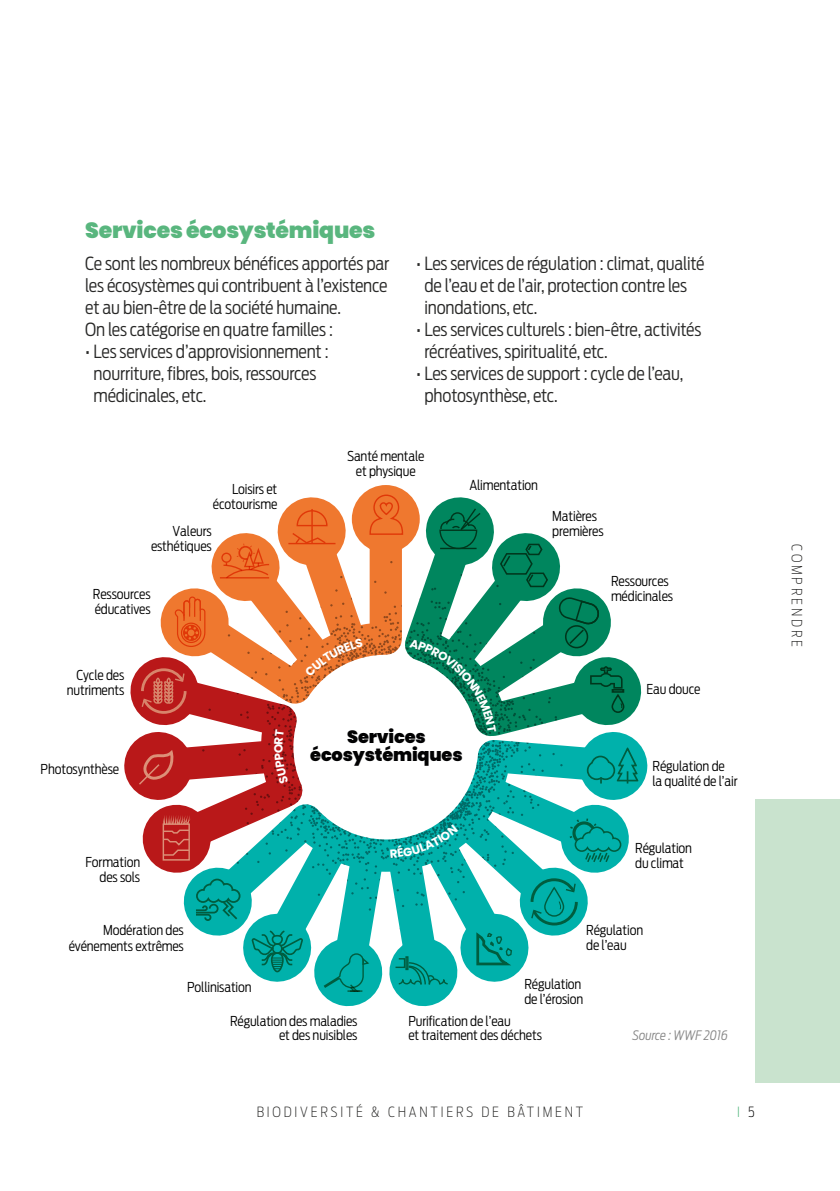
<style>
.page{position:relative;width:840px;height:1191px;background:#fff}
.page>*{position:absolute;margin:0;border:0;box-sizing:border-box;transform-origin:0 0}
.t1{font:900 22px "Poppins";letter-spacing:-.01em;color:#59b67e}
.t2{font:300 18px/22px "Antenna Cond";letter-spacing:-.01em;color:#282827}
.t3{font:900 17.8px/17.8px "Poppins";letter-spacing:-.01em;color:#020203;text-align:center}
.t4{font:200 14px "Antenna Cond";letter-spacing:.2em;color:#282827}
.t5{font:200 14px "Antenna Cond";color:#4ab277}
.t6{font:300 13.6px/15.2px "Antenna Cond";letter-spacing:-.01em;color:#000}
.t7{font:italic 300 13px "Antenna Cond";color:#878787}
.s1{color:#000}
</style>
<div class="page">
<div style="left:754px;top:799px;width:85px;height:284px;background:#c9e3ce"></div>
<div style="left:351px;top:485px;width:68px;height:68px;background:#ef782f;border-radius:50%"></div>
<svg style="left:124px;top:493px;width:524px;height:514px"></svg>
<p class="t1" style="left:85px;top:218px;width:291px">Services écosystémiques</p>
<p class="t2" style="left:85px;top:253px;width:305px">Ce sont les nombreux bénéfices apportés par les écosystèmes qui contribuent à l’existence et au bien-être de la société humaine.<br>On les catégorise en quatre familles :</p>
<p class="t2" style="left:94px;top:341px;width:236px;text-indent:-8px">• Les services d’approvisionnement : nourriture, fibres, bois, ressources médicinales, etc.</p>
<p class="t2" style="left:424px;top:253px;width:281px;text-indent:-8px">• Les services de régulation : climat, qualité de l’eau et de l’air, protection contre les inondations, etc.</p>
<p class="t2" style="left:424px;top:318px;width:278px;text-indent:-8px">• Les services culturels : bien-être, activités récréatives, spiritualité, etc.</p>
<p class="t2" style="left:424px;top:362px;width:260px;text-indent:-8px">• Les services de support : cycle de l’eau, photosynthèse, etc.</p>
<p class="t6" style="left:213px;top:482px;width:66px;text-align:right">Loisirs et écotourisme</p>
<p class="t6" style="left:151px;top:523px;width:62px;text-align:right">Valeurs esthétiques</p>
<p class="t6" style="left:93px;top:586px;width:59px">Ressources éducatives</p>
<p class="t6" style="left:67px;top:667px;width:59px;text-align:right">Cycle des nutriments</p>
<p class="t6" style="left:41px;top:761px;width:80px">Photosynthèse</p>
<p class="t6" style="left:85px;top:854px;width:56px;text-align:right">Formation des sols</p>
<p class="t6" style="left:69px;top:922px;width:117px;text-align:right">Modération des événements extrêmes</p>
<p class="t6" style="left:347px;top:448px;width:79px;text-align:center">Santé mentale et physique</p>
<p class="t6" style="left:469px;top:478px;width:70px">Alimentation</p>
<p class="t6" style="left:552px;top:508px;width:53px">Matières premières</p>
<p class="t6" style="left:610px;top:573px;width:64px">Ressources médicinales</p>
<p class="t3" style="left:310px;top:728px;width:154px">Services écosystémiques</p>
<p class="t6" style="left:646px;top:681px;width:56px">Eau douce</p>
<p class="t6" style="left:652px;top:758px;width:86px">Régulation de la qualité de l’air</p>
<p class="t6" style="left:634px;top:840px;width:58px">Régulation du climat</p>
<p class="t6" style="left:586px;top:922px;width:58px">Régulation de l’eau</p>
<p class="t6" style="left:187px;top:979px;width:66px">Pollinisation</p>
<p class="t6" style="left:230px;top:1014px;width:129px;line-height:13.6px;text-align:right">Régulation des maladies et des nuisibles</p>
<p class="t6" style="left:524px;top:976px;width:60px">Régulation de l’érosion</p>
<p class="t6" style="left:408px;top:1014px;width:135px;line-height:13.6px">Purification de l’eau<br>et traitement des déchets</p>
<p class="t4" style="left:256px;top:1103px;width:328px">BIODIVERSITÉ &amp; CHANTIERS DE BÂTIMENT</p>
<p class="t7" style="left:632px;top:1027px;width:97px">Source : WWF 2016</p>
<p class="t5" style="left:736px;top:1103px;width:19px">I <span class="s1">5</span></p>
<p class="t4" style="left:804px;top:544px;width:104px;rotate:90deg">COMPRENDRE</p>
</div>
